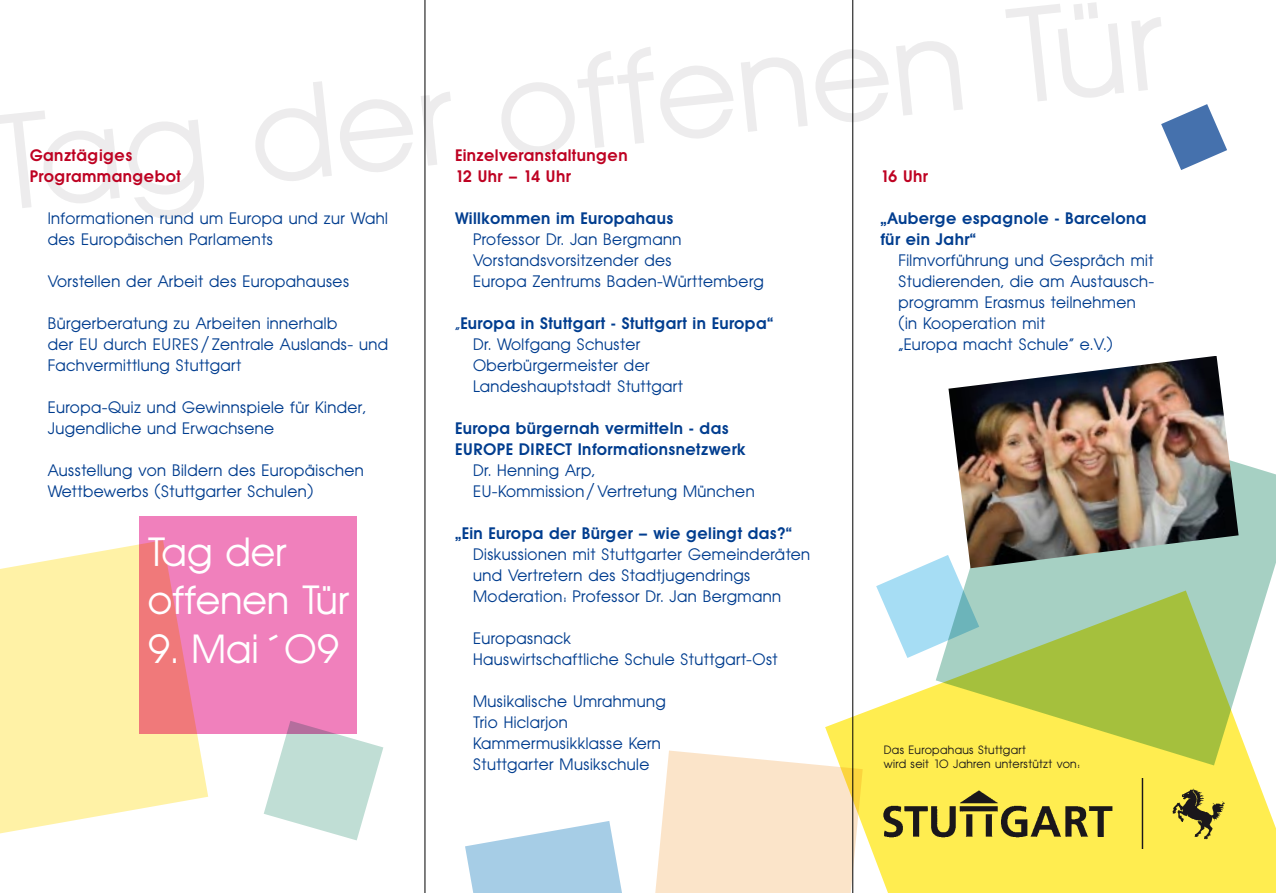
<style>
.page{position:relative;width:1276px;height:893px;background:#fff}
.page>*{position:absolute;margin:0;border:0;box-sizing:border-box;transform-origin:0 0}
.t1{font:40.5px "Avant Garde BQ";letter-spacing:.005em;color:#fff}
.t2{font:16.5px/21px "Avant Garde BQ";letter-spacing:.025em;color:#003d8f}
.t3{font:600 16.5px/21px "Avant Garde BQ";letter-spacing:.025em;color:#003d8f}
.t4{font:600 16.5px "Avant Garde BQ";letter-spacing:.025em;color:#be0222}
.t5{font:12px "Avant Garde BQ";letter-spacing:.025em;color:#1a171b}
.s1{font-weight:600}
</style>
<div class="page">
<svg style="left:0;top:540px;width:208px;height:294px;background:#fef3b1"></svg>
<svg style="left:465px;top:821px;width:157px;height:72px"></svg>
<div style="left:979px;top:463px;width:297px;height:127px;background:#a6d0c3"></div>
<svg style="left:876px;top:555px;width:103px;height:35px"></svg>
<svg style="left:1161px;top:104px;width:66px;height:66px"></svg>
<svg style="left:825px;top:590px;width:451px;height:303px"></svg>
<svg style="left:140px;top:516px;width:217px;height:217px;background:#ef7eb1"></svg>
<svg style="left:264px;top:721px;width:119px;height:119px"></svg>
<svg style="left:655px;top:750px;width:207px;height:143px;background:#fbe6c9"></svg>
<img style="left:948px;top:356px;width:290px;height:212px">
<img style="left:884px;top:779px;width:340px;height:69px">
<hr style="left:852px;top:0;width:1px;height:893px;background:#000">
<hr style="left:424px;top:0;width:1px;height:893px;background:#000">
<p class="t4" style="left:30px;top:146px;width:104px">Ganztägiges</p>
<p class="t4" style="left:30px;top:167px;width:153px">Programmangebot</p>
<p class="t2" style="left:48px;top:208px;width:342px">Informationen rund um Europa und zur Wahl des Europäischen Parlaments</p>
<p class="t2" style="left:48px;top:271px;width:303px">Vorstellen der Arbeit des Europahauses</p>
<p class="t2" style="left:48px;top:313px;width:342px">Bürgerberatung zu Arbeiten innerhalb<br>der EU durch EURES / Zentrale Auslands- und<br>Fachvermittlung Stuttgart</p>
<p class="t2" style="left:48px;top:397px;width:320px">Europa-Quiz und Gewinnspiele für Kinder,<br>Jugendliche und Erwachsene</p>
<p class="t2" style="left:48px;top:460px;width:317px">Ausstellung von Bildern des Europäischen<br>Wettbewerbs (Stuttgarter Schulen)</p>
<p class="t1" style="left:148px;top:530px;width:140px">Tag der</p>
<p class="t1" style="left:148px;top:578px;width:203px">offenen Tür</p>
<p class="t1" style="left:148px;top:627px;width:193px">9. Mai ´09</p>
<p class="t4" style="left:455px;top:146px;width:174px">Einzelveranstaltungen</p>
<p class="t4" style="left:455px;top:167px;width:117px">12 Uhr – 14 Uhr</p>
<p class="t2" style="left:473px;top:208px;width:292px;text-indent:-18px"><span class="s1">Willkommen im Europahaus<br></span>Professor Dr. Jan Bergmann<br>Vorstandsvorsitzender des<br>Europa Zentrums Baden-Württemberg</p>
<p class="t2" style="left:473px;top:313px;width:302px;text-indent:-18px">„<span class="s1">Europa in Stuttgart - Stuttgart in Europa“<br></span>Dr. Wolfgang Schuster<br>Oberbürgermeister der<br>Landeshauptstadt Stuttgart</p>
<p class="t3" style="left:455px;top:418px;width:292px">Europa bürgernah vermitteln - das<br>EUROPE DIRECT Informationsnetzwerk</p>
<p class="t2" style="left:473px;top:460px;width:283px">Dr. Henning Arp,<br>EU-Kommission / Vertretung München</p>
<p class="t3" style="left:455px;top:523px;width:338px">„Ein Europa der Bürger – wie gelingt das?“</p>
<p class="t2" style="left:473px;top:544px;width:339px">Diskussionen mit Stuttgarter Gemeinderäten und Vertretern des Stadtjugendrings</p>
<p class="t2" style="left:473px;top:586px;width:309px">Moderation: Professor Dr. Jan Bergmann</p>
<p class="t2" style="left:473px;top:628px;width:306px">Europasnack<br>Hauswirtschaftliche Schule Stuttgart-Ost</p>
<p class="t2" style="left:473px;top:691px;width:194px">Musikalische Umrahmung<br>Trio Hiclarjon<br>Kammermusikklasse Kern<br>Stuttgarter Musikschule</p>
<p class="t4" style="left:880px;top:167px;width:49px">16 Uhr</p>
<p class="t3" style="left:880px;top:208px;width:267px">„Auberge espagnole - Barcelona für ein Jahr“</p>
<p class="t2" style="left:898px;top:250px;width:257px">Filmvorführung und Gespräch mit<br>Studierenden, die am Austausch&shy;programm Erasmus teilnehmen (in Kooperation mit<br>„Europa macht Schule“ e.V.)</p>
<p class="t5" style="left:884px;top:743px;width:143px">Das Europahaus Stuttgart</p>
<p class="t5" style="left:884px;top:758px;width:197px">wird seit 10 Jahren unterstützt von:</p>
</div>
